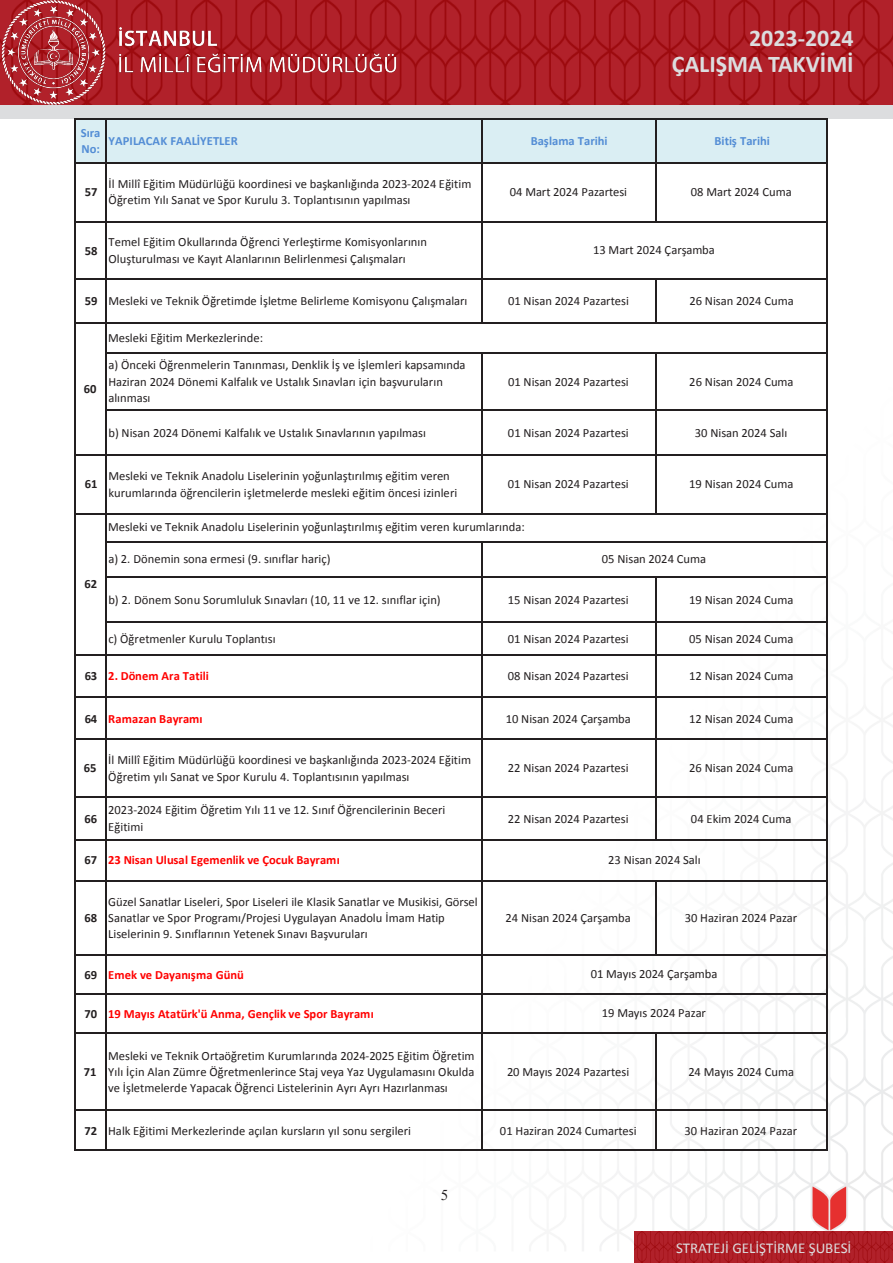
<style>
.page{position:relative;width:893px;height:1263px;background:#fff}
.page>*{position:absolute;margin:0;border:0;box-sizing:border-box;transform-origin:0 0}
.t1{font:700 24px "Calibri";color:#dcdddf}
.t2{font:15px "Calibri";color:#dcdddf}
.t3{font:15px "TR Times New Roman";color:#231f20}
.t4{font:12.6px/16.2px "Calibri";color:#231f20}
.t5{font:700 12.6px "Calibri";color:#f00}
.t6{font:700 12.6px/16.2px "Calibri";color:#538dd5}
.t7{font:700 12.6px "Calibri";letter-spacing:-.005em;color:#231f20}
.s1{font-weight:700}
.s2{color:#231f20}
</style>
<div class="page">
<img style="left:0;top:118px;width:893px;height:1133px">
<img style="left:396px;top:0;width:497px;height:105px">
<img style="left:634px;top:1231px;width:259px;height:32px">
<div style="left:0;top:105px;width:893px;height:13px;background:#dcdddf"></div>
<img style="left:0;top:0;width:396px;height:105px">
<div style="left:76px;top:119px;width:751px;height:44px;background:#daeef3"></div>
<hr style="left:655px;top:119px;width:1px;height:103px;background:#231f20">
<hr style="left:481px;top:119px;width:1px;height:205px;background:#231f20">
<hr style="left:655px;top:280px;width:1px;height:44px;background:#231f20">
<hr style="left:481px;top:354px;width:1px;height:160px;background:#231f20">
<hr style="left:655px;top:354px;width:1px;height:160px;background:#231f20">
<hr style="left:655px;top:577px;width:1px;height:263px;background:#231f20">
<hr style="left:655px;top:881px;width:1px;height:74px;background:#231f20">
<hr style="left:75px;top:118px;width:1px;height:1033px;background:#231f20">
<hr style="left:106px;top:119px;width:1px;height:1032px;background:#231f20">
<hr style="left:481px;top:542px;width:1px;height:609px;background:#231f20">
<hr style="left:655px;top:1034px;width:1px;height:117px;background:#231f20">
<hr style="left:827px;top:119px;width:1px;height:1032px;background:#231f20">
<hr style="left:76px;top:118px;width:752px;height:1px;background:#231f20">
<hr style="left:76px;top:162px;width:752px;height:1px;background:#231f20">
<hr style="left:76px;top:221px;width:752px;height:1px;background:#231f20">
<hr style="left:76px;top:279px;width:752px;height:1px;background:#231f20">
<hr style="left:76px;top:323px;width:752px;height:1px;background:#231f20">
<hr style="left:107px;top:353px;width:721px;height:1px;background:#231f20">
<hr style="left:107px;top:409px;width:721px;height:1px;background:#231f20">
<hr style="left:76px;top:454px;width:752px;height:1px;background:#231f20">
<hr style="left:76px;top:513px;width:752px;height:1px;background:#231f20">
<hr style="left:107px;top:541px;width:721px;height:1px;background:#231f20">
<hr style="left:107px;top:576px;width:721px;height:1px;background:#231f20">
<hr style="left:107px;top:621px;width:721px;height:1px;background:#231f20">
<hr style="left:76px;top:654px;width:752px;height:2px;background:#231f20">
<hr style="left:76px;top:697px;width:752px;height:1px;background:#231f20">
<hr style="left:76px;top:739px;width:752px;height:1px;background:#231f20">
<hr style="left:76px;top:796px;width:752px;height:1px;background:#231f20">
<hr style="left:76px;top:839px;width:752px;height:1px;background:#231f20">
<hr style="left:76px;top:880px;width:752px;height:1px;background:#231f20">
<hr style="left:76px;top:954px;width:752px;height:1px;background:#231f20">
<hr style="left:76px;top:993px;width:752px;height:2px;background:#231f20">
<hr style="left:76px;top:1033px;width:752px;height:1px;background:#231f20">
<hr style="left:76px;top:1110px;width:752px;height:1px;background:#231f20">
<hr style="left:76px;top:1150px;width:752px;height:1px;background:#231f20">
<p class="t1" style="left:749px;top:23px;width:106px">2023-2024</p>
<p class="t1" style="left:672px;top:48px;width:183px">ÇALIŞMA TAKVİMİ</p>
<p class="t6" style="left:81px;top:124px;width:21px">Sıra<br>No:</p>
<p class="t6" style="left:109px;top:133px;width:131px">YAPILACAK FAALİYETLER</p>
<p class="t6" style="left:531px;top:133px;width:79px">Başlama Tarihi</p>
<p class="t6" style="left:715px;top:133px;width:57px">Bitiş Tarihi</p>
<p class="t7" style="left:85px;top:184px;width:14px">57</p>
<p class="t4" style="left:109px;top:176px;width:364px">İl Millî Eğitim Müdürlüğü koordinesi ve başkanlığında 2023-2024 Eğitim<br>Öğretim Yılı Sanat ve Spor Kurulu 3. Toplantısının yapılması</p>
<p class="t4" style="left:510px;top:184px;width:119px">04 Mart 2024 Pazartesi</p>
<p class="t4" style="left:691px;top:184px;width:102px">08 Mart 2024 Cuma</p>
<p class="t7" style="left:85px;top:242px;width:14px">58</p>
<p class="t4" style="left:108px;top:234px;width:320px">Temel Eğitim Okullarında Öğrenci Yerleştirme Komisyonlarının<br>Oluşturulması ve Kayıt Alanlarının Belirlenmesi Çalışmaları</p>
<p class="t4" style="left:85px;top:293px;width:384px"><span class="s1">59</span> Mesleki ve Teknik Öğretimde İşletme Belirleme Komisyonu Çalışmaları</p>
<p class="t4" style="left:508px;top:293px;width:122px">01 Nisan 2024 Pazartesi</p>
<p class="t4" style="left:689px;top:293px;width:106px">26 Nisan 2024 Cuma</p>
<p class="t4" style="left:593px;top:242px;width:123px">13 Mart 2024 Çarşamba</p>
<p class="t7" style="left:84px;top:380px;width:14px">60</p>
<p class="t4" style="left:108px;top:330px;width:157px">Mesleki Eğitim Merkezlerinde:</p>
<p class="t4" style="left:108px;top:357px;width:359px">a) Önceki Öğrenmelerin Tanınması, Denklik İş ve İşlemleri kapsamında<br>Haziran 2024 Dönemi Kalfalık ve Ustalık Sınavları için başvuruların alınması</p>
<p class="t4" style="left:508px;top:373px;width:122px">01 Nisan 2024 Pazartesi</p>
<p class="t4" style="left:689px;top:373px;width:106px">26 Nisan 2024 Cuma</p>
<p class="t4" style="left:108px;top:424px;width:319px">b) Nisan 2024 Dönemi Kalfalık ve Ustalık Sınavlarının yapılması</p>
<p class="t4" style="left:508px;top:424px;width:122px">01 Nisan 2024 Pazartesi</p>
<p class="t4" style="left:695px;top:424px;width:94px">30 Nisan 2024 Salı</p>
<p class="t7" style="left:85px;top:476px;width:14px">61</p>
<p class="t4" style="left:108px;top:468px;width:350px">Mesleki ve Teknik Anadolu Liselerinin yoğunlaştırılmış eğitim veren kurumlarında öğrencilerin işletmelerde mesleki eğitim öncesi izinleri</p>
<p class="t4" style="left:508px;top:476px;width:122px">01 Nisan 2024 Pazartesi</p>
<p class="t4" style="left:689px;top:476px;width:106px">19 Nisan 2024 Cuma</p>
<p class="t4" style="left:108px;top:519px;width:418px">Mesleki ve Teknik Anadolu Liselerinin yoğunlaştırılmış eğitim veren kurumlarında:</p>
<p class="t4" style="left:108px;top:551px;width:224px">a) 2. Dönemin sona ermesi (9. sınıflar hariç)</p>
<p class="t4" style="left:108px;top:591px;width:334px">b) 2. Dönem Sonu Sorumluluk Sınavları (10, 11 ve 12. sınıflar için)</p>
<p class="t4" style="left:508px;top:591px;width:122px">15 Nisan 2024 Pazartesi</p>
<p class="t4" style="left:689px;top:591px;width:106px">19 Nisan 2024 Cuma</p>
<p class="t4" style="left:108px;top:630px;width:169px">c) Öğretmenler Kurulu Toplantısı</p>
<p class="t4" style="left:508px;top:630px;width:122px">01 Nisan 2024 Pazartesi</p>
<p class="t4" style="left:689px;top:630px;width:106px">05 Nisan 2024 Cuma</p>
<p class="t5" style="left:85px;top:668px;width:126px"><span class="s2">63</span> 2. Dönem Ara Tatili</p>
<p class="t4" style="left:508px;top:668px;width:122px">08 Nisan 2024 Pazartesi</p>
<p class="t4" style="left:689px;top:668px;width:106px">12 Nisan 2024 Cuma</p>
<p class="t5" style="left:85px;top:710px;width:119px"><span class="s2">64</span> Ramazan Bayramı</p>
<p class="t4" style="left:506px;top:710px;width:127px">10 Nisan 2024 Çarşamba</p>
<p class="t4" style="left:689px;top:710px;width:106px">12 Nisan 2024 Cuma</p>
<p class="t7" style="left:84px;top:760px;width:14px">65</p>
<p class="t4" style="left:108px;top:752px;width:364px">İl Millî Eğitim Müdürlüğü koordinesi ve başkanlığında 2023-2024 Eğitim<br>Öğretim yılı Sanat ve Spor Kurulu 4. Toplantısının yapılması</p>
<p class="t4" style="left:508px;top:760px;width:122px">22 Nisan 2024 Pazartesi</p>
<p class="t4" style="left:689px;top:760px;width:106px">26 Nisan 2024 Cuma</p>
<p class="t7" style="left:85px;top:810px;width:14px">66</p>
<p class="t4" style="left:108px;top:802px;width:339px">2023-2024 Eğitim Öğretim Yılı 11 ve 12. Sınıf Öğrencilerinin Beceri<br>Eğitimi</p>
<p class="t4" style="left:508px;top:810px;width:122px">22 Nisan 2024 Pazartesi</p>
<p class="t4" style="left:691px;top:810px;width:102px">04 Ekim 2024 Cuma</p>
<p class="t5" style="left:85px;top:852px;width:257px"><span class="s2">67</span> 23 Nisan Ulusal Egemenlik ve Çocuk Bayramı</p>
<p class="t4" style="left:602px;top:551px;width:106px">05 Nisan 2024 Cuma</p>
<p class="t7" style="left:85px;top:576px;width:14px">62</p>
<p class="t4" style="left:608px;top:852px;width:94px">23 Nisan 2024 Salı</p>
<p class="t7" style="left:85px;top:910px;width:14px">68</p>
<p class="t4" style="left:108px;top:893px;width:371px">Güzel Sanatlar Liseleri, Spor Liseleri ile Klasik Sanatlar ve Musikisi, Görsel<br>Sanatlar ve Spor Programı/Projesi Uygulayan Anadolu İmam Hatip<br>Liselerinin 9. Sınıflarının Yetenek Sınavı Başvuruları</p>
<p class="t5" style="left:85px;top:966px;width:161px"><span class="s2">69</span> Emek ve Dayanışma Günü</p>
<p class="t5" style="left:85px;top:1006px;width:291px"><span class="s2">70</span> 19 Mayıs Atatürk'ü Anma, Gençlik ve Spor Bayramı</p>
<p class="t7" style="left:84px;top:1064px;width:14px">71</p>
<p class="t4" style="left:108px;top:1047px;width:368px;text-align:justify">Mesleki ve Teknik Ortaöğretim Kurumlarında 2024-2025 Eğitim Öğretim Yılı İçin Alan Zümre Öğretmenlerince Staj veya Yaz Uygulamasını Okulda ve İşletmelerde Yapacak Öğrenci Listelerinin Ayrı Ayrı Hazırlanması</p>
<p class="t4" style="left:506px;top:910px;width:127px">24 Nisan 2024 Çarşamba</p>
<p class="t4" style="left:685px;top:910px;width:114px">30 Haziran 2024 Pazar</p>
<p class="t4" style="left:591px;top:966px;width:128px">01 Mayıs 2024 Çarşamba</p>
<p class="t4" style="left:602px;top:1005px;width:106px">19 Mayıs 2024 Pazar</p>
<p class="t4" style="left:507px;top:1064px;width:124px">20 Mayıs 2024 Pazartesi</p>
<p class="t4" style="left:688px;top:1064px;width:107px">24 Mayıs 2024 Cuma</p>
<p class="t4" style="left:85px;top:1122px;width:328px"><span class="s1">72</span> Halk Eğitimi Merkezlerinde açılan kursların yıl sonu sergileri</p>
<p class="t4" style="left:500px;top:1122px;width:138px">01 Haziran 2024 Cumartesi</p>
<p class="t4" style="left:685px;top:1122px;width:114px">30 Haziran 2024 Pazar</p>
<p class="t3" style="left:441px;top:1185px;width:9px">5</p>
<p class="t2" style="left:676px;top:1238px;width:177px">STRATEJİ GELİŞTİRME ŞUBESİ</p>
</div>
